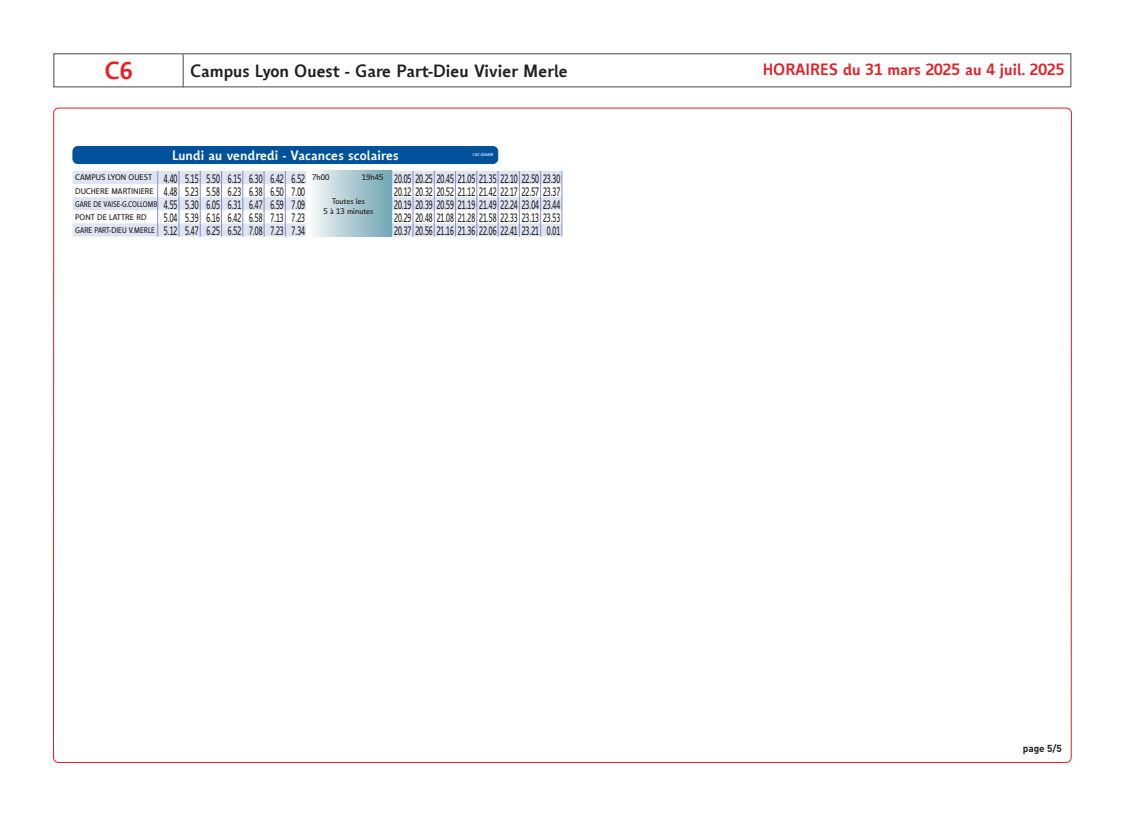
<style>
.page{position:relative;width:1124px;height:815px;background:#fff}
.page>*{position:absolute;margin:0;border:0;box-sizing:border-box;transform-origin:0 0}
.t1{font:700 22.5px "Confluence";color:#ee1d23}
.t2{font:700 16.25px "Confluence";color:#231f20}
.t3{font:700 15px "Confluence";color:#e41f25}
.periode_coquelicot{font:700 12.5px "Confluence";letter-spacing:.01em;color:#fff}
.horaire{font:11.25px "TCL";color:#231f20;scale:.6 1}
.t4{font:700 10px "DIN";color:#231f20}
.arret{font:7.5px "TCL";color:#231f20}
.horaire-2{font:7.5px/10px "TCL";color:#231f20;text-align:center}
.arret-2{font:7.5px "TCL";color:#231f20;scale:.85 1}
.arret-3{font:7.5px "TCL";color:#231f20;scale:.9 1}
.code{font:3.75px "TCL";color:#fff}
</style>
<div class="page">
<div style="left:182px;top:53px;width:889px;height:34px;background:#fff;border:1px solid #6c6d70"></div>
<div style="left:53px;top:53px;width:131px;height:34px;border:1px solid #6c6d70"></div>
<svg style="left:53px;top:280px;width:2px;height:25px"></svg>
<svg style="left:73px;top:171px;width:489px;height:66px"></svg>
<div style="left:73px;top:146px;width:424px;height:18px;background:#01529a;border-radius:5px"></div>
<div style="left:73px;top:146px;width:425px;height:18px;border:1px solid #01529a;border-radius:5px"></div>
<div style="left:306px;top:171px;width:85px;height:66px;background:linear-gradient(to right,#fdfbfc,#6fa5b3)"></div>
<h1 class="t1" style="left:104px;top:56px;width:30px">C6</h1>
<h2 class="t2" style="left:190px;top:60px;width:379px">Campus Lyon Ouest - Gare Part-Dieu Vivier Merle</h2>
<h3 class="t3" style="left:762px;top:60px;width:303px">HORAIRES du 31 mars 2025 au 4 juil. 2025</h3>
<p class="periode_coquelicot" style="left:172px;top:147px;width:228px">Lundi au vendredi - Vacances scolaires</p>
<p class="code" style="left:473px;top:152px;width:22px">C6C-026AW</p>
<p class="horaire-2" style="left:323px;top:197px;width:51px">Toutes les<br>5 à 13 minutes</p>
<p class="arret" style="left:75px;top:173px;width:78px">CAMPUS LYON OUEST</p>
<p class="horaire" style="left:164px;top:171px;width:24px">4.40</p>
<p class="horaire" style="left:185px;top:171px;width:24px">5.15</p>
<p class="horaire" style="left:206px;top:171px;width:24px">5.50</p>
<p class="horaire" style="left:228px;top:171px;width:24px">6.15</p>
<p class="horaire" style="left:249px;top:171px;width:24px">6.30</p>
<p class="horaire" style="left:270px;top:171px;width:24px">6.42</p>
<p class="horaire" style="left:291px;top:171px;width:24px">6.52</p>
<p class="horaire" style="left:394px;top:171px;width:279px">20.05 20.25 20.45 21.05 21.35 22.10 22.50 23.30</p>
<p class="arret" style="left:75px;top:186px;width:80px">DUCHERE MARTINIERE</p>
<p class="horaire" style="left:164px;top:184px;width:24px">4.48</p>
<p class="horaire" style="left:185px;top:184px;width:24px">5.23</p>
<p class="horaire" style="left:206px;top:184px;width:24px">5.58</p>
<p class="horaire" style="left:228px;top:184px;width:24px">6.23</p>
<p class="horaire" style="left:249px;top:184px;width:24px">6.38</p>
<p class="horaire" style="left:270px;top:184px;width:24px">6.50</p>
<p class="horaire" style="left:291px;top:184px;width:24px">7.00</p>
<p class="horaire" style="left:394px;top:184px;width:279px">20.12 20.32 20.52 21.12 21.42 22.17 22.57 23.37</p>
<p class="arret-2" style="left:75px;top:199px;width:98px">GARE DE VAISE-G.COLLOMB</p>
<p class="horaire" style="left:164px;top:197px;width:24px">4.55</p>
<p class="horaire" style="left:185px;top:197px;width:24px">5.30</p>
<p class="horaire" style="left:206px;top:197px;width:24px">6.05</p>
<p class="horaire" style="left:228px;top:197px;width:24px">6.31</p>
<p class="horaire" style="left:249px;top:197px;width:24px">6.47</p>
<p class="horaire" style="left:270px;top:197px;width:24px">6.59</p>
<p class="horaire" style="left:291px;top:197px;width:24px">7.09</p>
<p class="horaire" style="left:394px;top:197px;width:279px">20.19 20.39 20.59 21.19 21.49 22.24 23.04 23.44</p>
<p class="arret" style="left:75px;top:212px;width:73px">PONT DE LATTRE RD</p>
<p class="horaire" style="left:164px;top:210px;width:24px">5.04</p>
<p class="horaire" style="left:185px;top:210px;width:24px">5.39</p>
<p class="horaire" style="left:206px;top:210px;width:24px">6.16</p>
<p class="horaire" style="left:228px;top:210px;width:24px">6.42</p>
<p class="horaire" style="left:249px;top:210px;width:24px">6.58</p>
<p class="horaire" style="left:270px;top:210px;width:24px">7.13</p>
<p class="horaire" style="left:291px;top:210px;width:24px">7.23</p>
<p class="horaire" style="left:394px;top:210px;width:279px">20.29 20.48 21.08 21.28 21.58 22.33 23.13 23.53</p>
<p class="arret-3" style="left:75px;top:225px;width:90px">GARE PART-DIEU V.MERLE</p>
<p class="horaire" style="left:164px;top:223px;width:24px">5.12</p>
<p class="horaire" style="left:185px;top:223px;width:24px">5.47</p>
<p class="horaire" style="left:206px;top:223px;width:24px">6.25</p>
<p class="horaire" style="left:228px;top:223px;width:24px">6.52</p>
<p class="horaire" style="left:249px;top:223px;width:24px">7.08</p>
<p class="horaire" style="left:270px;top:223px;width:24px">7.23</p>
<p class="horaire" style="left:291px;top:223px;width:24px">7.34</p>
<p class="horaire" style="left:394px;top:223px;width:243px">20.37 20.56 21.16 21.36 22.06 22.41 23.21</p>
<p class="horaire" style="left:547px;top:223px;width:24px">0.01</p>
<p class="horaire-2" style="left:312px;top:173px;width:19px">7h00</p>
<p class="horaire-2" style="left:362px;top:173px;width:23px">19h45</p>
<p class="t4" style="left:1022px;top:742px;width:41px">page 5/5</p>
</div>
